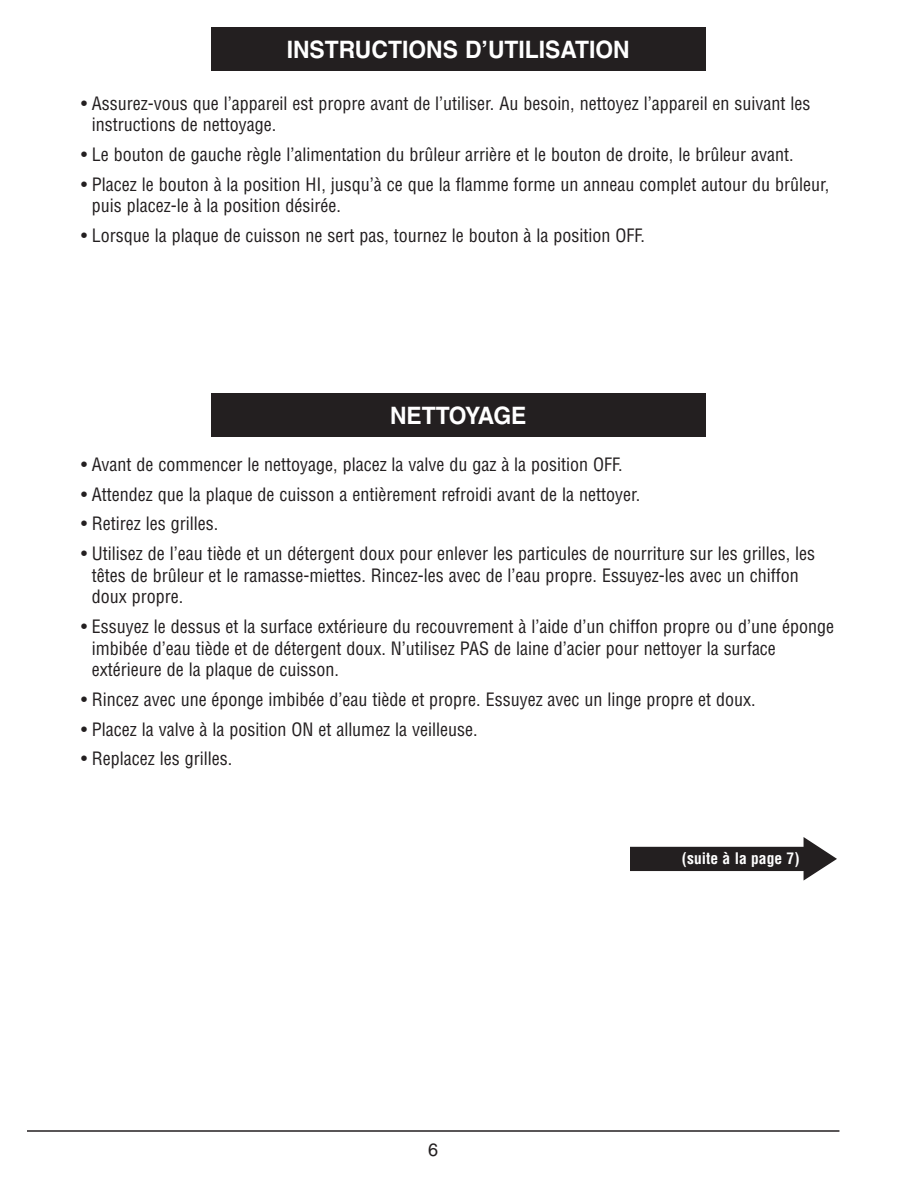
<style>
.page{position:relative;width:918px;height:1188px;background:#fff}
.page>*{position:absolute;margin:0;border:0;box-sizing:border-box;transform-origin:0 0}
.t1{font:700 24px "Helvetica";color:#fff;scale:.95 1}
.t2{font:700 24px "Helvetica";letter-spacing:-.02em;color:#fff;scale:.95 1}
.t3{font:condensed 18px/21.6px "Helvetica";color:#231f20}
.t4{font:18px "Helvetica";color:#231f20}
.t5{font:700 condensed 15.6px "Helvetica";color:#fff}
</style>
<div class="page">
<hr style="left:27px;top:1130px;width:812px;height:2px;background:#231f20">
<div style="left:211px;top:27px;width:495px;height:43px;background:#231f20"></div>
<div style="left:211px;top:393px;width:495px;height:43px;background:#231f20"></div>
<svg style="left:630px;top:837px;width:207px;height:44px"></svg>
<h1 class="t1" style="left:287px;top:41px;width:363px">INSTRUCTIONS D’UTILISATION</h1>
<p class="t3" style="left:92px;top:92px;width:720px;text-indent:-11px">• Assurez-vous que l’appareil est propre avant de l’utiliser. Au besoin, nettoyez l’appareil en suivant les instructions de nettoyage.</p>
<p class="t3" style="left:81px;top:144px;width:714px">• Le bouton de gauche règle l’alimentation du brûleur arrière et le bouton de droite, le brûleur avant.</p>
<p class="t3" style="left:92px;top:173px;width:739px;text-indent:-11px">• Placez le bouton à la position HI, jusqu’à ce que la flamme forme un anneau complet autour du brûleur, puis placez-le à la position désirée.</p>
<p class="t3" style="left:81px;top:225px;width:565px">• Lorsque la plaque de cuisson ne sert pas, tournez le bouton à la position OFF.</p>
<h1 class="t2" style="left:390px;top:407px;width:145px">NETTOYAGE</h1>
<p class="t3" style="left:81px;top:454px;width:543px">• Avant de commencer le nettoyage, placez la valve du gaz à la position OFF.</p>
<p class="t3" style="left:81px;top:484px;width:561px">• Attendez que la plaque de cuisson a entièrement refroidi avant de la nettoyer.</p>
<p class="t3" style="left:81px;top:513px;width:139px">• Retirez les grilles.</p>
<p class="t3" style="left:92px;top:543px;width:725px;text-indent:-11px">• Utilisez de l’eau tiède et un détergent doux pour enlever les particules de nourriture sur les grilles, les têtes de brûleur et le ramasse-miettes. Rincez-les avec de l’eau propre. Essuyez-les avec un chiffon doux propre.</p>
<p class="t3" style="left:92px;top:616px;width:744px;text-indent:-11px">• Essuyez le dessus et la surface extérieure du recouvrement à l’aide d’un chiffon propre ou d’une éponge imbibée d’eau tiède et de détergent doux. N’utilisez PAS de laine d’acier pour nettoyer la surface extérieure de la plaque de cuisson.</p>
<p class="t3" style="left:81px;top:689px;width:676px">• Rincez avec une éponge imbibée d’eau tiède et propre. Essuyez avec un linge propre et doux.</p>
<p class="t3" style="left:81px;top:719px;width:398px">• Placez la valve à la position ON et allumez la veilleuse.</p>
<p class="t3" style="left:81px;top:748px;width:153px">• Replacez les grilles.</p>
<p class="t4" style="left:428px;top:1143px;width:12px">6</p>
<p class="t5" style="left:682px;top:850px;width:119px">(suite à la page 7)</p>
</div>
